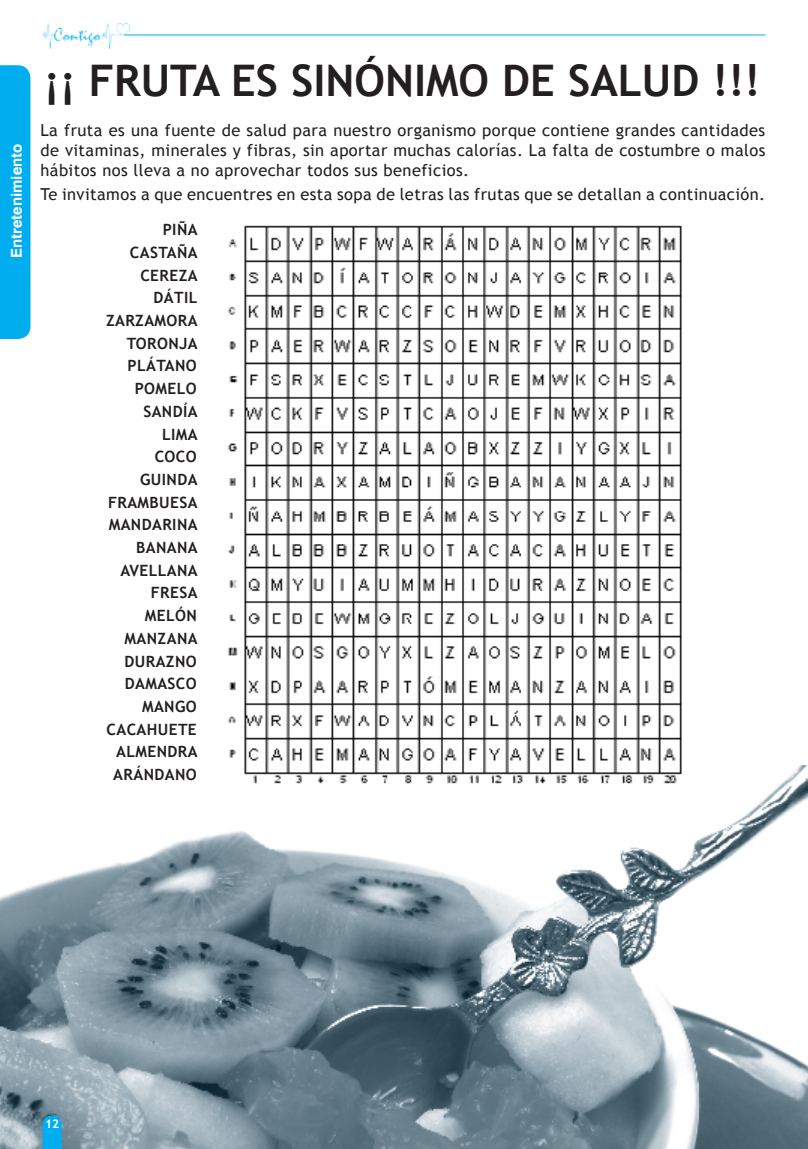
<style>
.page{position:relative;width:808px;height:1149px;background:#fff}
.page>*{position:absolute;margin:0;border:0;box-sizing:border-box;transform-origin:0 0}
.t1{font:700 43.5px "Trebuchet MS";color:#231f20}
.t2{font:16.5px/19.8px "Trebuchet MS";letter-spacing:.025em;color:#231f20;text-align:justify}
.t3{font:700 15.6px/22.6px "Trebuchet MS";letter-spacing:.025em;color:#231f20;text-align:right}
.t4{font:700 15px "Helvetica";color:#fff}
.t5{font:700 12px "Trebuchet MS";color:#fff}
</style>
<div class="page">
<img style="left:0;top:765px;width:808px;height:383px">
<img style="left:43px;top:23px;width:86px;height:25px">
<hr style="left:124px;top:35px;width:641px;height:1px;background:#00aeef">
<div style="left:0;top:65px;width:31px;height:274px;background:#00aeef"></div>
<svg style="left:43px;top:1114px;width:19px;height:34px"></svg>
<img style="left:222px;top:225px;width:477px;height:574px">
<p class="t4" style="left:8px;top:258px;width:116px;rotate:-90deg">Entretenimiento</p>
<h1 class="t1" style="left:44px;top:53px;width:718px">¡¡ FRUTA ES SINÓNIMO DE SALUD !!!</h1>
<p class="t2" style="left:40px;top:121px;width:726px">La fruta es una fuente de salud para nuestro organismo porque contiene grandes cantidades de vitaminas, minerales y fibras, sin aportar muchas calorías. La falta de costumbre o malos hábitos nos lleva a no aprovechar todos sus beneficios.</p>
<p class="t2" style="left:40px;top:184px;width:726px">Te invitamos a que encuentres en esta sopa de letras las frutas que se detallan a continuación.</p>
<p class="t3" style="left:106px;top:218px;width:93px">PIÑA<br>CASTAÑA<br>CEREZA<br>DÁTIL<br>ZARZAMORA<br>TORONJA<br>PLÁTANO<br>POMELO<br>SANDÍA<br>LIMA<br>COCO<br>GUINDA<br>FRAMBUESA<br>MANDARINA<br>BANANA<br>AVELLANA<br>FRESA<br>MELÓN<br>MANZANA<br>DURAZNO<br>DAMASCO<br>MANGO<br>CACAHUETE<br>ALMENDRA<br>ARÁNDANO</p>
<p class="t5" style="left:45px;top:1115px;width:16px">12</p>
</div>
